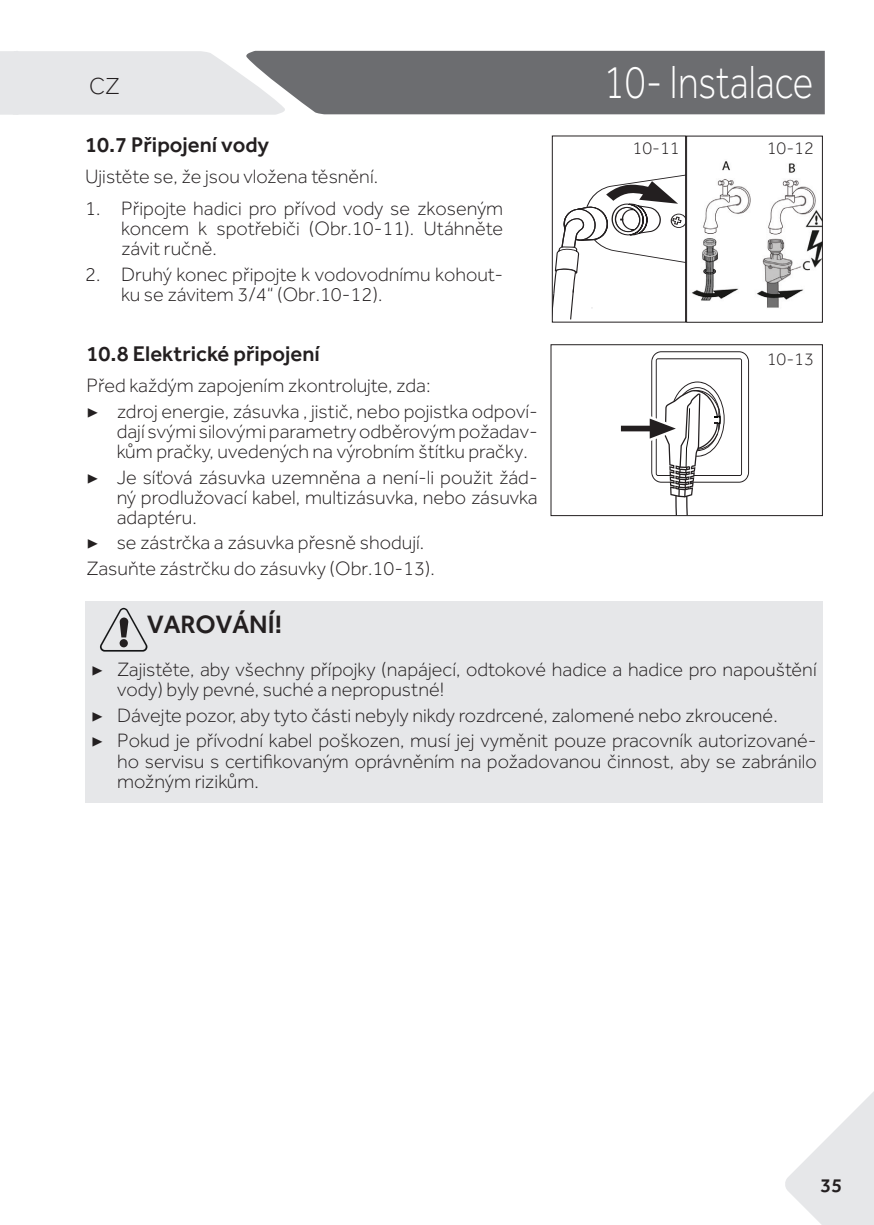
<style>
.page{position:relative;width:874px;height:1225px;background:#fff}
.page>*{position:absolute;margin:0;border:0;box-sizing:border-box;transform-origin:0 0}
.t1{font:300 48px "Effra";color:#fff;scale:.8 1}
.t2{font:500 26px "Effra";color:#231f20}
.t3{font:300 24px "Effra";color:#231f20}
.t4{font:500 22px "Effra";color:#231f20}
.t5{font:300 20px/20px "Effra";color:#231f20}
.t6{font:500 20px "Effra";color:#231f20}
.t7{font:300 18px "Effra";color:#231f20}
.s1{font-family:"Minion Pro";font-weight:400}
</style>
<div class="page">
<svg style="left:785px;top:1092px;width:88px;height:133px"></svg>
<svg style="left:0;top:51px;width:824px;height:64px;background:#d2d2d4"></svg>
<div style="left:319px;top:51px;width:493px;height:62px;background:#6c6d70"></div>
<div style="left:85px;top:601px;width:737px;height:201px;background:#e6e7e9"></div>
<svg style="left:100px;top:608px;width:47px;height:43px"></svg>
<div style="left:119px;top:639px;width:9px;height:8px;background:#231f20;border-radius:50%"></div>
<svg style="left:620px;top:351px;width:128px;height:163px"></svg>
<div style="left:550px;top:344px;width:272px;height:172px;border:1px solid #231f20"></div>
<img style="left:691px;top:161px;width:129px;height:147px">
<div style="left:685px;top:136px;width:137px;height:187px;border:1px solid #231f20"></div>
<svg style="left:553px;top:175px;width:130px;height:145px"></svg>
<div style="left:551px;top:135px;width:134px;height:188px;border:1px solid #231f20"></div>
<p class="t3" style="left:89px;top:72px;width:32px">CZ</p>
<h1 class="t1" style="left:603px;top:55px;width:263px">10- Instalace</h1>
<p class="t4" style="left:85px;top:131px;width:185px">10.7 Připojení vody</p>
<p class="t5" style="left:85px;top:167px;width:294px">Ujistěte se, že jsou vložena těsnění.</p>
<p class="t5" style="left:121px;top:198px;width:383px;text-align:justify;text-indent:-36px">1. Připojte hadici pro přívod vody se zkoseným koncem k spotřebiči (Obr.10-11). Utáhněte závit ručně.</p>
<p class="t5" style="left:121px;top:264px;width:383px;text-indent:-36px">2. Druhý konec připojte k vodovodnímu kohout&shy;ku se závitem 3/4“ (Obr.10-12).</p>
<p class="t7" style="left:632px;top:138px;width:49px">10-11</p>
<p class="t7" style="left:766px;top:137px;width:49px">10-12</p>
<p class="t4" style="left:87px;top:340px;width:234px">10.8 Elektrické připojení</p>
<p class="t5" style="left:87px;top:373px;width:452px;line-height:25.6px">Před každým zapojením zkontrolujte, zda:<br><span class="s1">▶</span> zdroj energie, zásuvka , jistič, nebo pojistka odpoví-</p>
<p class="t5" style="left:117px;top:421px;width:422px">dají svými silovými parametry odběrovým požadav&shy;kům pračky, uvedených na výrobním štítku pračky.</p>
<p class="t5" style="left:117px;top:467px;width:422px;text-align:justify;text-indent:-30px"><span class="s1">▶</span> Je síťová zásuvka uzemněna a není-li použit žád&shy;ný prodlužovací kabel, multizásuvka, nebo zásuvka adaptéru.</p>
<p class="t5" style="left:87px;top:529px;width:349px;line-height:25.6px"><span class="s1">▶</span> se zástrčka a zásuvka přesně shodují.<br>Zasuňte zástrčku do zásuvky (Obr.10-13).</p>
<h2 class="t2" style="left:147px;top:609px;width:136px">VAROVÁNÍ!</h2>
<p class="t5" style="left:117px;top:659px;width:700px;text-indent:-26px"><span class="s1">▶</span> Zajistěte, aby všechny přípojky (napájecí, odtokové hadice a hadice pro napouštění vody) byly pevné, suché a nepropustné!</p>
<p class="t5" style="left:91px;top:702px;width:726px;line-height:25.6px"><span class="s1">▶</span> Dávejte pozor, aby tyto části nebyly nikdy rozdrcené, zalomené nebo zkroucené.<br><span class="s1">▶</span> Pokud je přívodní kabel poškozen, musí jej vyměnit pouze pracovník autorizované-</p>
<p class="t5" style="left:117px;top:751px;width:700px">ho servisu s certifikovaným oprávněním na požadovanou činnost, aby se zabránilo možným rizikům.</p>
<p class="t7" style="left:766px;top:349px;width:49px">10-13</p>
<p class="t6" style="left:820px;top:1173px;width:23px">35</p>
</div>
